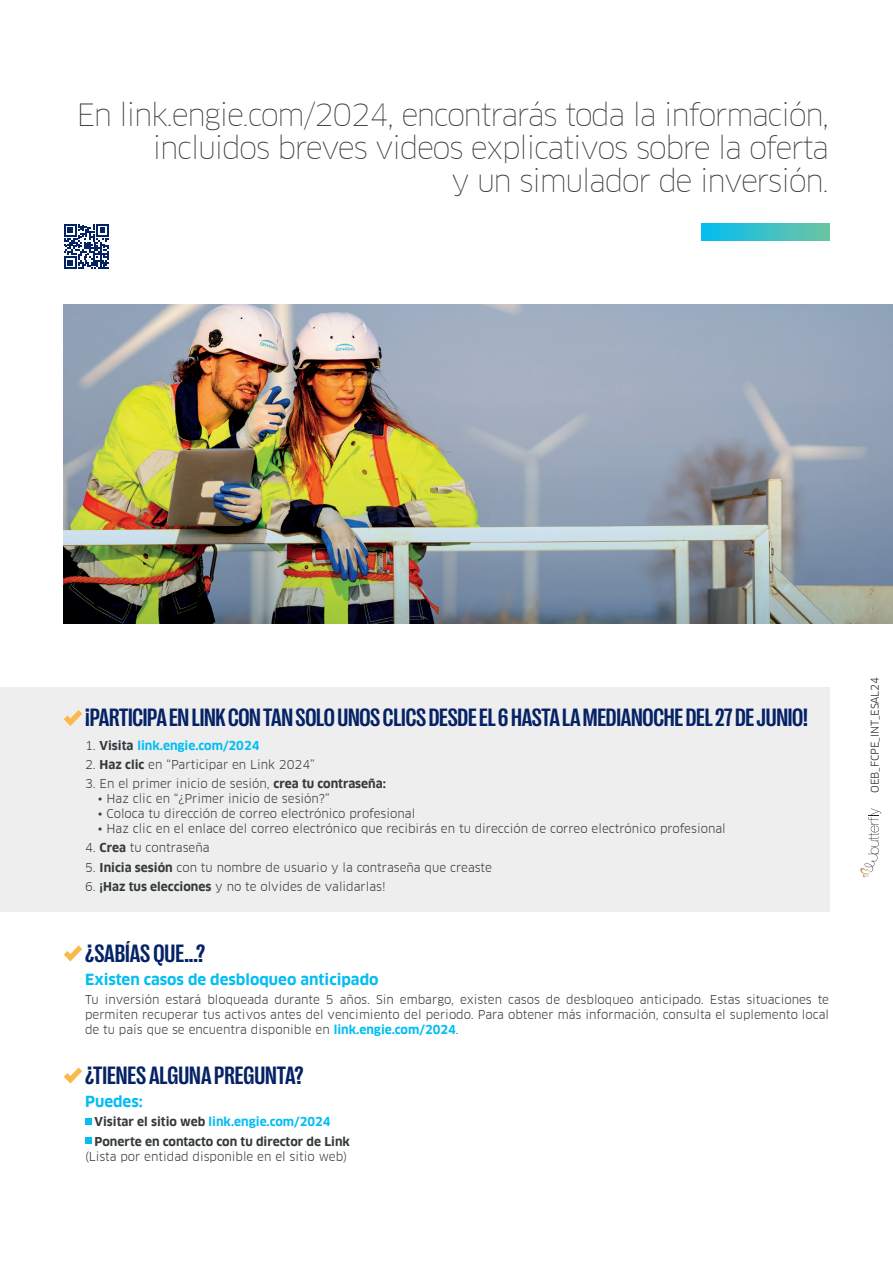
<style>
.page{position:relative;width:893px;height:1263px;background:#fff}
.page>*{position:absolute;margin:0;border:0;box-sizing:border-box;transform-origin:0 0}
.t1{font:100 30px/33px "Clan Offc Pro";letter-spacing:-.05em;color:#343a3c;text-align:right}
.t2{font:700 condensed 25.5px "Right Grotesk";letter-spacing:-.01em;color:#052265}
.t3{font:700 15px "Clan Offc Pro";color:#04bdf2}
.t4{font:12px/15px "Clan Offc Pro";color:#343a3c;text-align:justify}
.t5{font:700 12px "Clan Offc Pro";color:#04bdf2}
.t6{font:10.5px "Clan Offc Pro";letter-spacing:-.01em;color:#231f20}
.s1{font-weight:400;color:#343a3c}
.s2{color:#343a3c}
.s3{font-weight:700}
.s4{font-weight:700;color:#04bdf2}
</style>
<div class="page">
<img style="left:64px;top:305px;width:829px;height:319px">
<div style="left:702px;top:224px;width:127px;height:17px;background:linear-gradient(to right,#04bdf1,#70c4a0)"></div>
<div style="left:0;top:687px;width:829px;height:225px;background:#eeeeef"></div>
<svg style="left:64px;top:710px;width:18px;height:16px"></svg>
<svg style="left:64px;top:945px;width:18px;height:16px"></svg>
<svg style="left:64px;top:1067px;width:18px;height:16px"></svg>
<div style="left:85px;top:1118px;width:6px;height:7px;background:#04bdf2"></div>
<div style="left:85px;top:1137px;width:6px;height:7px;background:#04bdf2"></div>
<svg style="left:64px;top:224px;width:45px;height:45px"></svg>
<svg style="left:860px;top:808px;width:21px;height:69px"></svg>
<p class="t1" style="left:76px;top:98px;width:754px">En link.engie.com/2024, encontrarás toda la información, incluidos breves videos explicativos sobre la oferta<br>y un simulador de inversión.</p>
<p class="t2" style="left:85px;top:704px;width:724px">¡PARTICIPA EN LINK CON TAN SOLO UNOS CLICS DESDE EL 6 HASTA LA MEDIANOCHE DEL 27 DE JUNIO!</p>
<p class="t5" style="left:85px;top:738px;width:176px"><span class="s1">1.</span> <span class="s2">Visita</span> link.engie.com/2024</p>
<p class="t4" style="left:85px;top:757px;width:231px">2. <span class="s3">Haz clic</span> en “Participar en Link 2024”</p>
<p class="t4" style="left:85px;top:776px;width:302px">3. En el primer inicio de sesión, <span class="s3">crea tu contraseña:</span></p>
<p class="t4" style="left:98px;top:791px;width:233px">• Haz clic en “¿Primer inicio de sesión?”</p>
<p class="t4" style="left:98px;top:806px;width:319px">• Coloca tu dirección de correo electrónico profesional</p>
<p class="t4" style="left:98px;top:821px;width:629px">• Haz clic en el enlace del correo electrónico que recibirás en tu dirección de correo electrónico profesional</p>
<p class="t4" style="left:85px;top:840px;width:126px">4. <span class="s3">Crea</span> tu contraseña</p>
<p class="t4" style="left:85px;top:860px;width:408px">5. <span class="s3">Inicia sesión</span> con tu nombre de usuario y la contraseña que creaste</p>
<p class="t4" style="left:85px;top:879px;width:302px">6. <span class="s3">¡Haz tus elecciones</span> y no te olvides de validarlas!</p>
<p class="t2" style="left:85px;top:939px;width:122px">¿SABÍAS QUE...?</p>
<p class="t3" style="left:85px;top:971px;width:295px">Existen casos de desbloqueo anticipado</p>
<p class="t4" style="left:85px;top:992px;width:746px">Tu inversión estará bloqueada durante 5 años. Sin embargo, existen casos de desbloqueo anticipado. Estas situaciones te permiten recuperar tus activos antes del vencimiento del periodo. Para obtener más información, consulta el suplemento local de tu país que se encuentra disponible en <span class="s4">link.engie.com/2024</span>.</p>
<p class="t2" style="left:85px;top:1062px;width:220px">¿TIENES ALGUNA PREGUNTA?</p>
<p class="t3" style="left:85px;top:1093px;width:59px">Puedes:</p>
<p class="t5" style="left:95px;top:1115px;width:237px"><span class="s2">Visitar el sitio web</span> link.engie.com/2024</p>
<p class="t4" style="left:85px;top:1133px;width:266px;text-align:right"><span class="s3">Ponerte en contacto con tu director de Link </span>(Lista por entidad disponible en el sitio web)</p>
<p class="t6" style="left:869px;top:793px;width:118px;rotate:-90deg">OEB_FCPE_INT_ESAL24</p>
</div>
